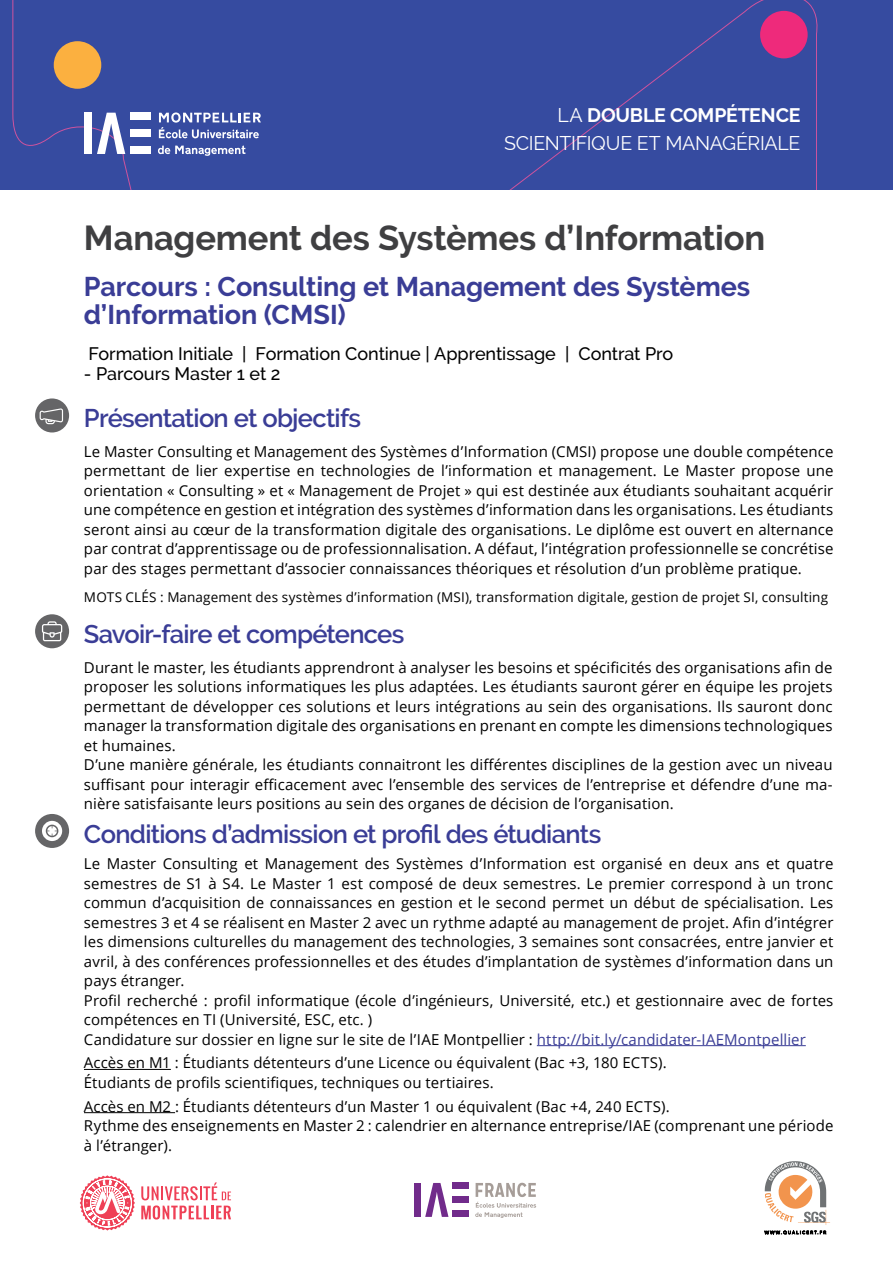
<style>
.page{position:relative;width:893px;height:1263px;background:#fff}
.page>*{position:absolute;margin:0;border:0;box-sizing:border-box;transform-origin:0 0}
.t1{font:700 34.5px "Raleway";letter-spacing:-.005em;color:#3f3f41}
.t2{font:700 27px/28.5px "Raleway";letter-spacing:-.005em;color:#3a3d96}
.t3{font:600 25.5px "Raleway";letter-spacing:-.03em;color:#3a3d96}
.t4{font:19.5px/28.5px "Raleway";letter-spacing:-.015em;color:#fff;text-align:right}
.t5{font:500 18px "Raleway";letter-spacing:-.005em;color:#000}
.t6{font:15px/19.5px "Open Sans";letter-spacing:.005em;color:#000}
.t7{font:13.5px "Open Sans";letter-spacing:.01em;color:#000}
.s1{font-weight:700}
.s2{color:#3a3d96}
</style>
<div class="page">
<div style="left:0;top:0;width:893px;height:190px;background:#364ba0"></div>
<svg style="left:12px;top:0;width:806px;height:190px"></svg>
<svg style="left:80px;top:1175px;width:55px;height:55px"></svg>
<svg style="left:141px;top:1182px;width:90px;height:37px"></svg>
<div style="left:415px;top:1183px;width:6px;height:34px;background:#712b8b"></div>
<svg style="left:425px;top:1183px;width:23px;height:34px"></svg>
<div style="left:452px;top:1183px;width:17px;height:6px;background:#712b8b"></div>
<div style="left:452px;top:1211px;width:17px;height:6px;background:#712b8b"></div>
<div style="left:452px;top:1197px;width:17px;height:6px;background:#712b8b"></div>
<svg style="left:475px;top:1183px;width:61px;height:35px"></svg>
<svg style="left:765px;top:1231px;width:61px;height:3px"></svg>
<svg style="left:765px;top:1161px;width:65px;height:64px"></svg>
<div style="left:84px;top:113px;width:8px;height:41px;background:#fff"></div>
<svg style="left:97px;top:113px;width:28px;height:41px"></svg>
<div style="left:130px;top:113px;width:21px;height:7px;background:#fff"></div>
<div style="left:130px;top:147px;width:21px;height:7px;background:#fff"></div>
<div style="left:130px;top:130px;width:21px;height:7px;background:#fff"></div>
<svg style="left:158px;top:145px;width:88px;height:11px"></svg>
<svg style="left:159px;top:112px;width:102px;height:26px"></svg>
<svg style="left:35px;top:398px;width:34px;height:34px"></svg>
<svg style="left:40px;top:408px;width:23px;height:16px"></svg>
<svg style="left:35px;top:614px;width:34px;height:34px"></svg>
<svg style="left:42px;top:621px;width:20px;height:20px"></svg>
<svg style="left:35px;top:814px;width:34px;height:34px"></svg>
<svg style="left:42px;top:821px;width:20px;height:20px"></svg>
<hr style="left:537px;top:1045px;width:269px;height:1px;background:#3a3d96">
<hr style="left:84px;top:1069px;width:87px;height:1px;background:#000">
<hr style="left:84px;top:1112px;width:91px;height:1px;background:#000">
<h3 class="t4" style="left:504px;top:100px;width:298px">LA <span class="s1">DOUBLE COMPÉTENCE<br></span>SCIENTIFIQUE ET MANAGÉRIALE</h3>
<h1 class="t1" style="left:84px;top:218px;width:683px">Management des Systèmes d’Information</h1>
<h2 class="t2" style="left:84px;top:272px;width:668px">Parcours : Consulting et Management des Systèmes d’Information (CMSI)</h2>
<p class="t5" style="left:89px;top:344px;width:586px">Formation Initiale | Formation Continue | Apprentissage | Contrat Pro</p>
<p class="t5" style="left:84px;top:363px;width:198px">- Parcours Master 1 et 2</p>
<h3 class="t3" style="left:84px;top:404px;width:279px">Présentation et objectifs</h3>
<p class="t6" style="left:84px;top:441px;width:751px;text-align:justify">Le Master Consulting et Management des Systèmes d’Information (CMSI) propose une double compétence permettant de lier expertise en technologies de l’information et management. Le Master propose une orientation « Consulting » et « Management de Projet » qui est destinée aux étudiants souhaitant acquérir une compétence en gestion et intégration des systèmes d’information dans les organisations. Les étudiants seront ainsi au cœur de la transformation digitale des organisations. Le diplôme est ouvert en alternance par contrat d’apprentissage ou de professionnalisation. A défaut, l’intégration professionnelle se concrétise par des stages permettant d’associer connaissances théoriques et résolution d’un problème pratique.</p>
<p class="t7" style="left:84px;top:588px;width:746px">MOTS CLÉS : Management des systèmes d’information (MSI), transformation digitale, gestion de projet SI, consulting</p>
<h3 class="t3" style="left:84px;top:620px;width:322px">Savoir-faire et compétences</h3>
<p class="t6" style="left:84px;top:657px;width:750px">Durant le master, les étudiants apprendront à analyser les besoins et spécificités des organisations afin de proposer les solutions informatiques les plus adaptées. Les étudiants sauront gérer en équipe les projets permettant de développer ces solutions et leurs intégrations au sein des organisations. Ils sauront donc manager la transformation digitale des organisations en prenant en compte les dimensions technologiques et humaines.<br>D’une manière générale, les étudiants connaitront les différentes disciplines de la gestion avec un niveau suffisant pour interagir efficacement avec l’ensemble des services de l’entreprise et défendre d’une ma&shy;nière satisfaisante leurs positions au sein des organes de décision de l’organisation.</p>
<h3 class="t3" style="left:84px;top:819px;width:519px">Conditions d’admission et profil des étudiants</h3>
<p class="t6" style="left:84px;top:853px;width:751px">Le Master Consulting et Management des Systèmes d’Information est organisé en deux ans et quatre semestres de S1 à S4. Le Master 1 est composé de deux semestres. Le premier correspond à un tronc commun d’acquisition de connaissances en gestion et le second permet un début de spécialisation. Les semestres 3 et 4 se réalisent en Master 2 avec un rythme adapté au management de projet. Afin d’intégrer les dimensions culturelles du management des technologies, 3 semaines sont consacrées, entre janvier et avril, à des conférences professionnelles et des études d’implantation de systèmes d’information dans un pays étranger.<br>Profil recherché : profil informatique (école d’ingénieurs, Université, etc.) et gestionnaire avec de fortes compétences en TI (Université, ESC, etc. )<br>Candidature sur dossier en ligne sur le site de l’IAE Montpellier : <span class="s2">http://bit.ly/candidater-IAEMontpellier</span></p>
<p class="t6" style="left:84px;top:1053px;width:584px">Accès en M1 : Étudiants détenteurs d’une Licence ou équivalent (Bac +3, 180 ECTS).<br>Étudiants de profils scientifiques, techniques ou tertiaires.</p>
<p class="t6" style="left:84px;top:1096px;width:751px">Accès en M2 : Étudiants détenteurs d’un Master 1 ou équivalent (Bac +4, 240 ECTS).<br>Rythme des enseignements en Master 2 : calendrier en alternance entreprise/IAE (comprenant une période à l’étranger).</p>
</div>
